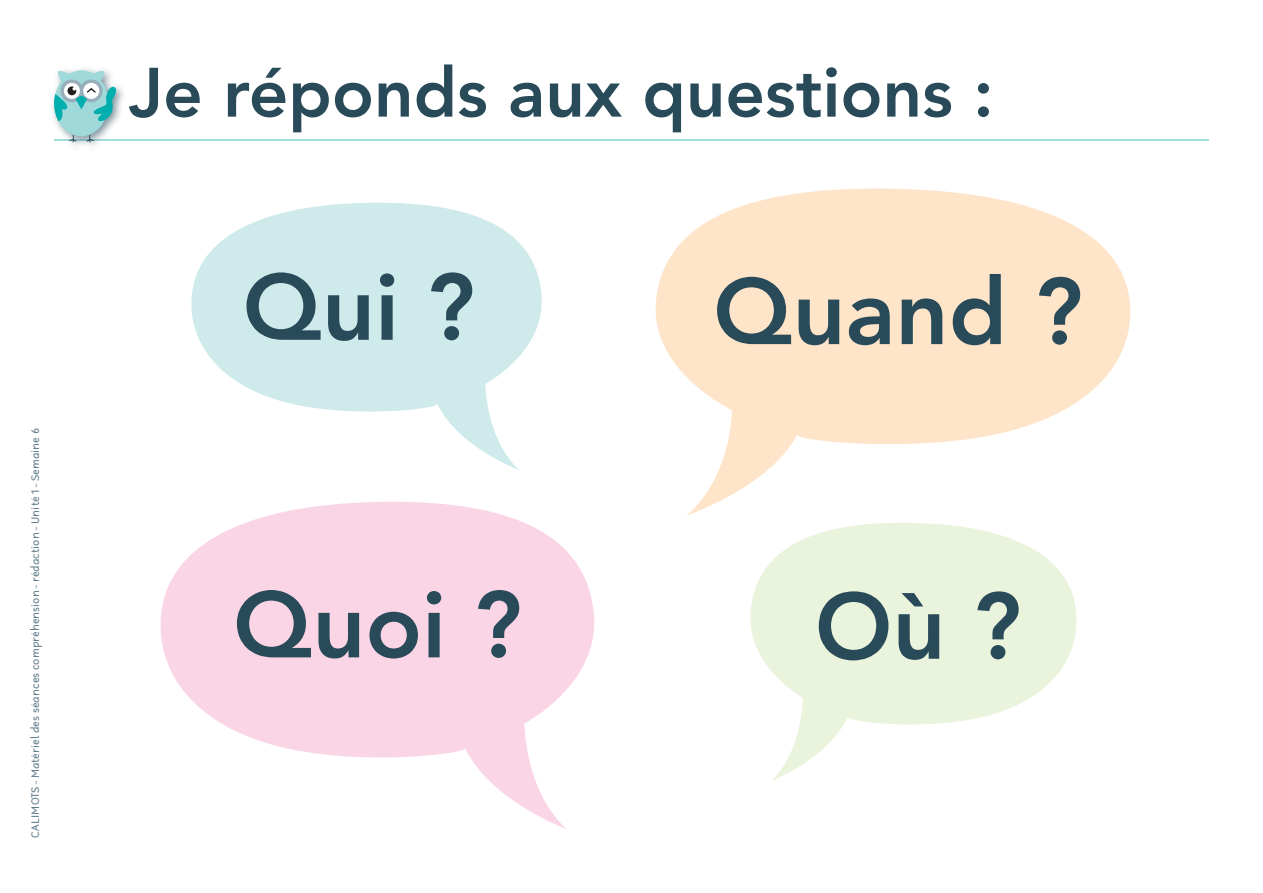
<style>
.page{position:relative;width:1263px;height:893px;background:#fff}
.page>*{position:absolute;margin:0;border:0;box-sizing:border-box;transform-origin:0 0}
.t1{font:800 92.7px "Avenir";color:#294a59}
.t2{font:800 69px "Avenir";color:#294a59}
.Entete-Unite-semaine{font:10.5px "Robaga Rounded";color:#5e7b89}
</style>
<div class="page">
<hr style="left:54px;top:139px;width:1155px;height:2px;background:#86d1d1">
<div style="left:49px;top:66px;width:78px;height:87px;background:#294a59;opacity:.6"></div>
<svg style="left:68px;top:133px;width:9px;height:10px"></svg>
<svg style="left:86px;top:133px;width:9px;height:10px"></svg>
<div style="left:54px;top:70px;width:55px;height:66px;background:#9fd9d9;border-radius:50%"></div>
<svg style="left:53px;top:69px;width:66px;height:54px"></svg>
<svg style="left:191px;top:202px;width:351px;height:268px;fill:#ceeaeb"></svg>
<svg style="left:160px;top:501px;width:435px;height:328px;fill:#fad5e5"></svg>
<svg style="left:655px;top:188px;width:476px;height:328px;fill:#fee5ca"></svg>
<svg style="left:750px;top:523px;width:327px;height:258px;fill:#eaf3dc"></svg>
<p class="Entete-Unite-semaine" style="left:29px;top:838px;width:411px;rotate:-90deg">CALIMOTS - Matériel des séances compréhension - rédaction - Unité 1 - Semaine 6</p>
<p class="t2" style="left:129px;top:39px;width:866px">Je réponds aux questions :</p>
<p class="t1" style="left:243px;top:235px;width:234px">Qui ?</p>
<p class="t1" style="left:233px;top:553px;width:290px">Quoi ?</p>
<p class="t1" style="left:713px;top:240px;width:371px">Quand ?</p>
<p class="t1" style="left:815px;top:554px;width:208px">Où ?</p>
</div>
